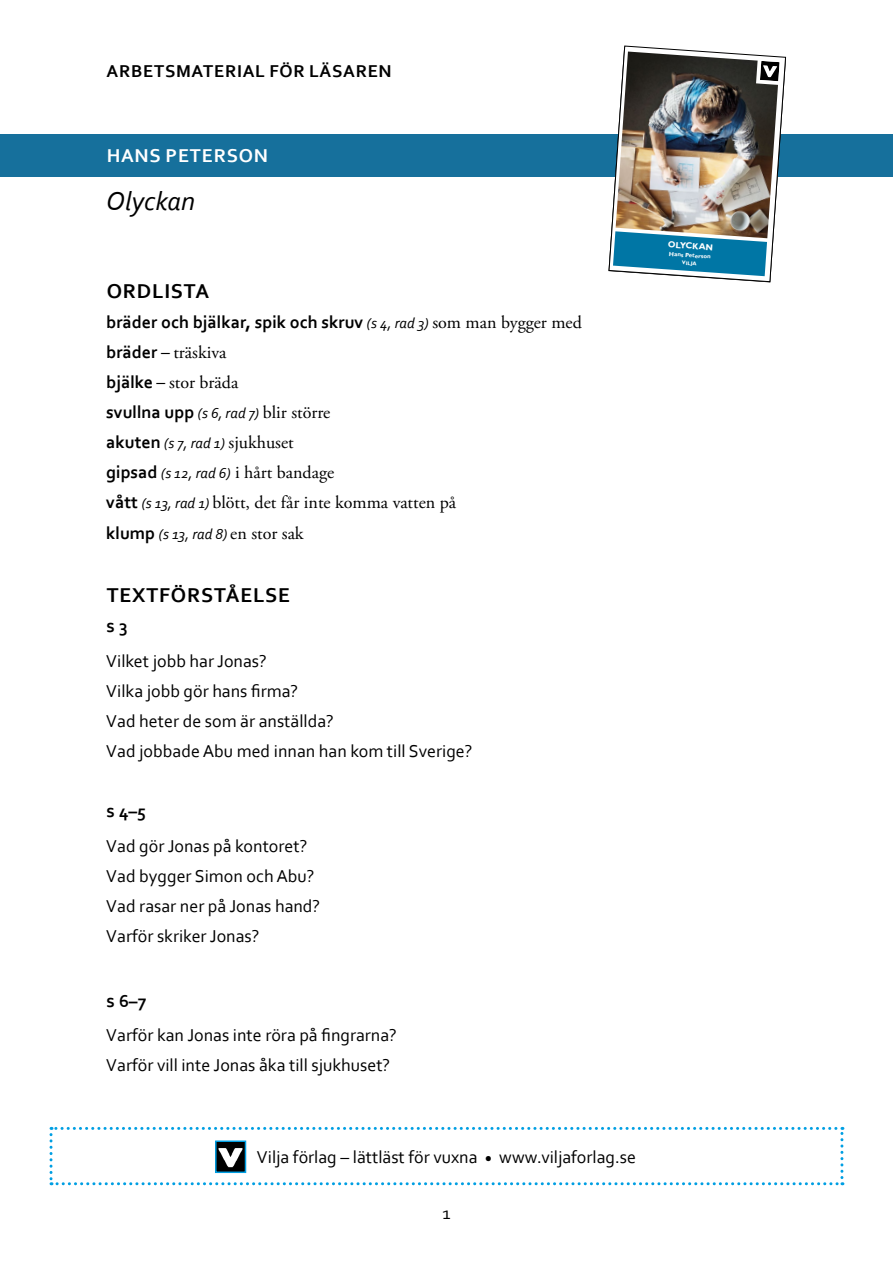
<style>
.page{position:relative;width:893px;height:1263px;background:#fff}
.page>*{position:absolute;margin:0;border:0;box-sizing:border-box;transform-origin:0 0}
.t1{font:italic 27px "Corbel";color:#000}
.t2{font:700 21px "Corbel";letter-spacing:.04em;color:#000}
.t3{font:700 19.5px "Corbel";letter-spacing:.04em;color:#fff}
.t4{font:18px/30.2px "Corbel";color:#000}
.t5{font:18px/30.2px "Adobe Garamond Pro";color:#000}
.t6{font:700 18px "Corbel";color:#000}
.t7{font:700 18px "Corbel";letter-spacing:.04em;color:#000}
.t8{font:italic 15px "Corbel";color:#000}
.t9{font:700 8.7px "Gill Sans";color:#fff}
.t10{font:700 6px "Gill Sans";color:#fff}
.t11{font:700 5.25px "Gill Sans";color:#fff}
.s1{font-weight:400;font-style:italic;font-size:15px}
.s2{font-family:"Adobe Garamond Pro";font-weight:400}
.s3{font-family:"Corbel";font-weight:700}
.s4{font-family:"Corbel"}
.s5{font-weight:700;font-style:normal;font-size:18px}
.s6{font-family:"Adobe Garamond Pro";font-style:normal;font-size:18px}
.s7{font-family:"Corbel";font-style:italic;font-size:15px}
</style>
<div class="page">
<div style="left:0;top:134px;width:893px;height:42px;background:#16709c"></div>
<svg style="left:50px;top:1127px;width:793px;height:58px"></svg>
<img style="left:218px;top:1143px;width:25px;height:27px">
<div style="left:215px;top:1140px;width:31px;height:33px;border:2px solid #009fe3"></div>
<img style="left:609px;top:46px;width:177px;height:236px">
<p class="t7" style="left:107px;top:60px;width:287px">ARBETSMATERIAL FÖR LÄSAREN</p>
<p class="t3" style="left:107px;top:144px;width:163px">HANS PETERSON</p>
<h1 class="t1" style="left:106px;top:184px;width:90px">Olyckan</h1>
<p class="t2" style="left:107px;top:278px;width:104px">ORDLISTA</p>
<p class="t6" style="left:106px;top:311px;width:477px">bräder och bjälkar, spik och skruv <span class="s1">(s 4, rad 3)</span> <span class="s2">som man bygger med</span></p>
<p class="t5" style="left:106px;top:338px;width:133px"><span class="s3">bräder</span> <span class="s4">–</span> träskiva <span class="s3">bjälke</span> <span class="s4">–</span> stor bräda</p>
<p class="t6" style="left:106px;top:401px;width:226px">svullna upp <span class="s1">(s 6, rad 7)</span> <span class="s2">blir större</span></p>
<p class="t8" style="left:106px;top:434px;width:189px"><span class="s5">akuten</span> (s 7, rad 1) <span class="s6">sjukhuset</span></p>
<p class="t5" style="left:106px;top:458px;width:351px"><span class="s3">gipsad</span> <span class="s7">(s 12, rad 6)</span> i hårt bandage<br><span class="s3">vått</span> <span class="s7">(s 13, rad 1)</span> blött, det får inte komma vatten på</p>
<p class="t8" style="left:106px;top:524px;width:199px"><span class="s5">klump</span> (s 13, rad 8) <span class="s6">en stor sak</span></p>
<p class="t2" style="left:107px;top:582px;width:185px">TEXTFÖRSTÅELSE</p>
<p class="t6" style="left:106px;top:615px;width:23px">s 3</p>
<p class="t4" style="left:106px;top:645px;width:368px">Vilket jobb har Jonas?<br>Vilka jobb gör hans firma?<br>Vad heter de som är anställda?<br>Vad jobbade Abu med innan han kom till Sverige?</p>
<p class="t6" style="left:106px;top:800px;width:41px">s 4–5</p>
<p class="t4" style="left:106px;top:830px;width:215px">Vad gör Jonas på kontoret?<br>Vad bygger Simon och Abu?<br>Vad rasar ner på Jonas hand?<br>Varför skriker Jonas?</p>
<p class="t6" style="left:106px;top:989px;width:42px">s 6–7</p>
<p class="t4" style="left:106px;top:1019px;width:292px">Varför kan Jonas inte röra på fingrarna?<br>Varför vill inte Jonas åka till sjukhuset?</p>
<p class="t4" style="left:257px;top:1141px;width:381px">Vilja förlag – lättläst för vuxna <sub>•</sub> www.viljaforlag.se</p>
<p class="t4" style="left:442px;top:1197px;width:10px">1</p>
<p class="t9" style="left:668px;top:239px;width:47px;rotate:4deg">OLYCKAN</p>
<p class="t10" style="left:669px;top:250px;width:43px;rotate:4deg">Hans Peterson</p>
<p class="t11" style="left:682px;top:259px;width:16px;rotate:4deg">VILJA</p>
</div>
